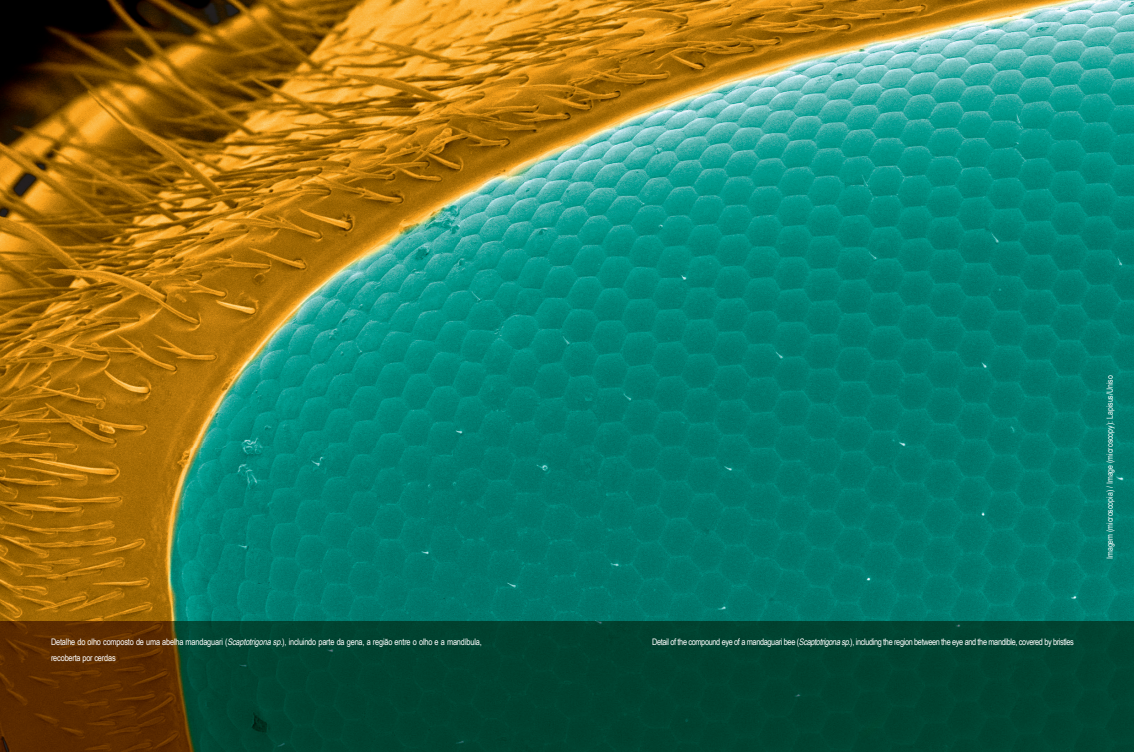
<style>
.page{position:relative;width:1134px;height:752px;background:#fff}
.page>*{position:absolute;margin:0;border:0;box-sizing:border-box;transform-origin:0 0}
.t1{font:9px/16px "Arial Narrow";letter-spacing:-.02em;color:#fff}
.t2{font:9px "Arial Narrow";letter-spacing:-.04em;color:#fff}
.t3{font:8.5px "Arial Narrow";color:#fff}
.s1{font-style:italic}
</style>
<div class="page">
<img style="left:0;top:0;width:1134px;height:751px">
<p class="t1" style="left:51px;top:633px;width:432px">Detalhe do olho composto de uma abelha mandaguari (<span class="s1">Scaptotrigonasp.</span>), incluindo parte da gena, a região entre o olho e a mandíbula, recoberta por cerdas</p>
<p class="t2" style="left:652px;top:635px;width:423px">Detail of the compound eye of a mandaguari bee (<span class="s1">Scaptotrigonasp.</span>), including the region between the eye and the mandible, covered by bristles</p>
<p class="t3" style="left:1103px;top:558px;width:185px;rotate:-90deg">Imagem (microscopia) / Image (microscopy): Lapisus/Uniso</p>
</div>
